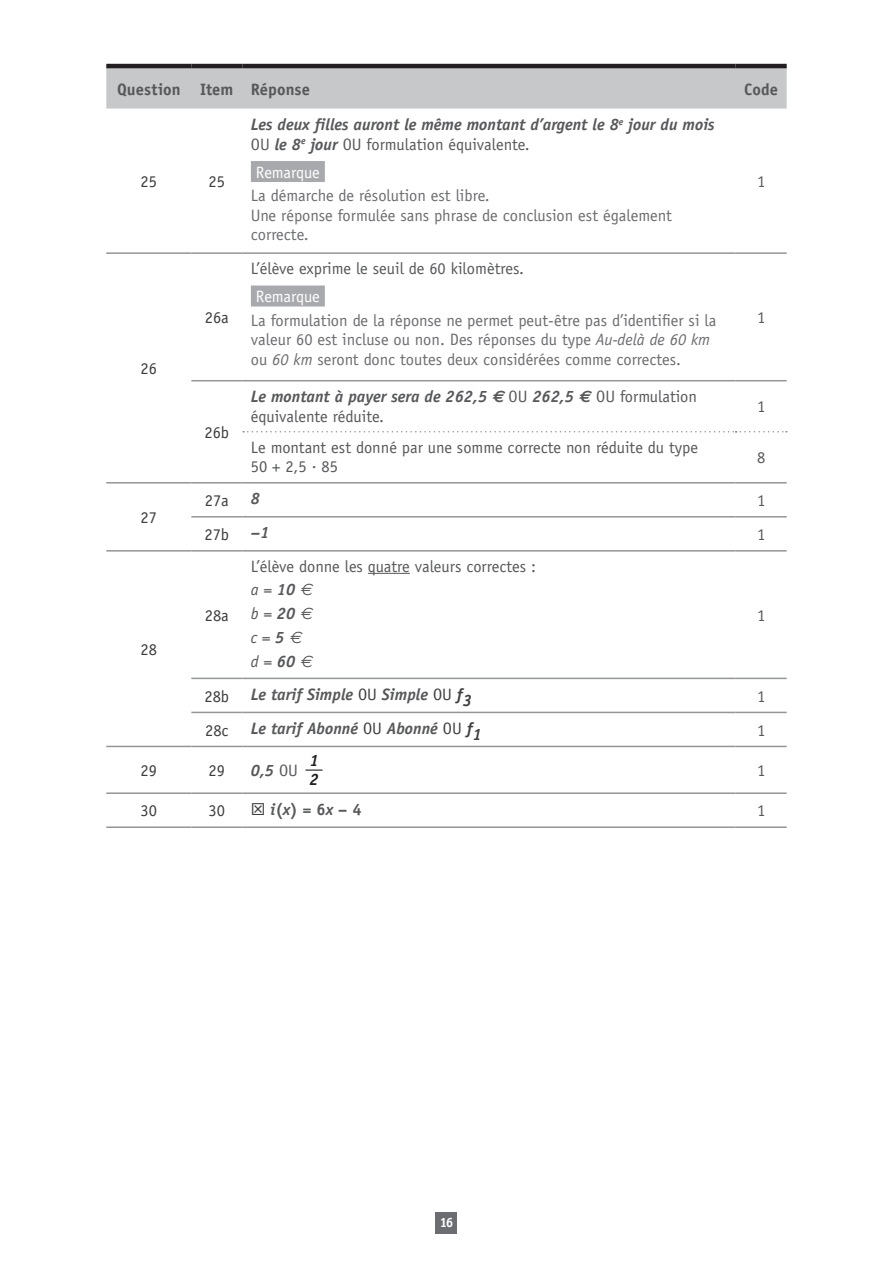
<style>
.page{position:relative;width:893px;height:1263px;background:#fff}
.page>*{position:absolute;margin:0;border:0;box-sizing:border-box;transform-origin:0 0}
.t1{font:16.5px/19.5px "Officina Sans";color:#6c6d70}
.t2{font:16.5px/23.7px "Officina Sans";color:#57585a}
.t3{font:italic 700 16.5px/19.5px "Officina Sans";color:#57585a}
.t4{font:16.5px "Officina Sans";color:#3e3e3f}
.t5{font:700 16.5px "Officina Sans";color:#57585a}
.t6{font:16.5px "Officina Sans";color:#fff}
.t7{font:italic 700 16.5px/20px "Officina Sans";color:#231f20}
.t8{font:700 13.5px "Officina Serif";color:#fff}
.s1{font-weight:400;font-style:normal}
.s2{font-style:italic}
.s3{font-weight:700;font-style:italic}
.s4{font-family:"Euro Sans";font-weight:700;font-style:italic}
.s5{font-family:"Euro Sans";font-style:italic}
.s6{font-weight:400;font-style:normal;color:#3e3e3f}
.s7{font-family:"Officina Serif";color:#3e3e3f}
.s8{color:#3e3e3f}
.s9{font-family:"Officina Serif";font-style:italic}
</style>
<div class="page">
<div style="left:106px;top:68px;width:681px;height:41px;background:#c7c8ca"></div>
<hr style="left:242px;top:252px;width:494px;height:2px;background:#939598">
<hr style="left:736px;top:252px;width:51px;height:2px;background:#939598">
<hr style="left:242px;top:380px;width:494px;height:1px;background:#939598">
<hr style="left:736px;top:380px;width:51px;height:1px;background:#939598">
<hr style="left:242px;top:482px;width:494px;height:1px;background:#939598">
<hr style="left:736px;top:482px;width:51px;height:1px;background:#939598">
<hr style="left:191px;top:252px;width:51px;height:2px;background:#939598">
<hr style="left:191px;top:516px;width:51px;height:1px;background:#939598">
<hr style="left:191px;top:746px;width:51px;height:1px;background:#939598">
<hr style="left:191px;top:792px;width:51px;height:2px;background:#939598">
<hr style="left:191px;top:826px;width:51px;height:2px;background:#939598">
<hr style="left:242px;top:516px;width:494px;height:1px;background:#939598">
<hr style="left:736px;top:516px;width:51px;height:1px;background:#939598">
<hr style="left:242px;top:746px;width:494px;height:1px;background:#939598">
<hr style="left:736px;top:746px;width:51px;height:1px;background:#939598">
<hr style="left:242px;top:792px;width:494px;height:2px;background:#939598">
<hr style="left:736px;top:792px;width:51px;height:2px;background:#939598">
<hr style="left:242px;top:826px;width:494px;height:2px;background:#939598">
<hr style="left:736px;top:826px;width:51px;height:2px;background:#939598">
<hr style="left:191px;top:550px;width:51px;height:2px;background:#939598">
<hr style="left:242px;top:550px;width:494px;height:2px;background:#939598">
<hr style="left:736px;top:550px;width:51px;height:2px;background:#939598">
<hr style="left:191px;top:678px;width:51px;height:1px;background:#939598">
<hr style="left:242px;top:678px;width:494px;height:1px;background:#939598">
<hr style="left:736px;top:678px;width:51px;height:1px;background:#939598">
<hr style="left:191px;top:712px;width:51px;height:1px;background:#939598">
<hr style="left:242px;top:712px;width:494px;height:1px;background:#939598">
<hr style="left:736px;top:712px;width:51px;height:1px;background:#939598">
<hr style="left:106px;top:792px;width:85px;height:2px;background:#939598">
<hr style="left:106px;top:64px;width:85px;height:4px;background:#231f20">
<hr style="left:191px;top:64px;width:51px;height:4px;background:#231f20">
<hr style="left:242px;top:64px;width:494px;height:4px;background:#231f20">
<hr style="left:736px;top:64px;width:51px;height:4px;background:#231f20">
<hr style="left:106px;top:826px;width:85px;height:2px;background:#939598">
<hr style="left:191px;top:380px;width:51px;height:1px;background:#939598">
<hr style="left:191px;top:482px;width:51px;height:1px;background:#939598">
<hr style="left:106px;top:252px;width:85px;height:2px;background:#939598">
<svg style="left:243px;top:431px;width:544px;height:1px"></svg>
<hr style="left:106px;top:482px;width:85px;height:1px;background:#939598">
<hr style="left:106px;top:550px;width:85px;height:2px;background:#939598">
<hr style="left:106px;top:746px;width:85px;height:1px;background:#939598">
<div style="left:251px;top:161px;width:74px;height:21px;background:#a8a9ad"></div>
<div style="left:251px;top:285px;width:74px;height:21px;background:#a8a9ad"></div>
<hr style="left:368px;top:573px;width:42px;height:1px;background:#57585a">
<svg style="left:306px;top:769px;width:17px;height:2px"></svg>
<div style="left:436px;top:1212px;width:21px;height:21px;background:#6c6d70"></div>
<p class="t5" style="left:117px;top:79px;width:194px">Question Item Réponse</p>
<p class="t5" style="left:744px;top:79px;width:35px">Code</p>
<p class="t4" style="left:141px;top:171px;width:18px">25</p>
<p class="t4" style="left:209px;top:171px;width:18px">25</p>
<p class="t4" style="left:141px;top:359px;width:18px">26</p>
<p class="t4" style="left:205px;top:308px;width:26px">26a</p>
<p class="t4" style="left:204px;top:423px;width:26px">26b</p>
<p class="t3" style="left:251px;top:115px;width:465px">Les deux filles auront le même montant d’argent le 8<sup>e</sup> jour du mois <span class="s1">ou</span> le 8<sup>e</sup> jour <span class="s1">ou formulation équivalente.</span></p>
<p class="t6" style="left:256px;top:162px;width:66px">Remarque</p>
<p class="t1" style="left:251px;top:186px;width:422px">La démarche de résolution est libre.<br>Une réponse formulée sans phrase de conclusion est également correcte.</p>
<p class="t2" style="left:757px;top:169px;width:10px">1</p>
<p class="t2" style="left:251px;top:257px;width:275px">L’élève exprime le seuil de 60 kilomètres.</p>
<p class="t6" style="left:256px;top:287px;width:66px">Remarque</p>
<p class="t1" style="left:251px;top:310px;width:467px">La formulation de la réponse ne permet peut-être pas d’identifier si la valeur 60 est incluse ou non. Des réponses du type <span class="s2">Au-delà de 60 km </span>ou <span class="s2">60 km</span> seront donc toutes deux considérées comme correctes.</p>
<p class="t2" style="left:757px;top:306px;width:10px">1</p>
<p class="t2" style="left:251px;top:387px;width:448px;line-height:19.5px"><span class="s3">Le montant à payer sera de 262,5</span> <span class="s4">e</span> ou <span class="s3">262,5</span> <span class="s4">e</span> ou formulation équivalente réduite.</p>
<p class="t2" style="left:757px;top:395px;width:10px">1</p>
<p class="t2" style="left:251px;top:437px;width:449px;line-height:19.5px">Le montant est donné par une somme correcte non réduite du type<br>50 + 2,5 . 85</p>
<p class="t2" style="left:757px;top:446px;width:10px">8</p>
<p class="t4" style="left:141px;top:508px;width:18px">27</p>
<p class="t4" style="left:141px;top:640px;width:18px">28</p>
<p class="t4" style="left:205px;top:491px;width:26px">27a</p>
<p class="t3" style="left:251px;top:489px;width:11px">8</p>
<p class="t2" style="left:757px;top:489px;width:10px">1</p>
<p class="t4" style="left:204px;top:525px;width:26px">27b</p>
<p class="t3" style="left:251px;top:523px;width:20px">–1</p>
<p class="t2" style="left:757px;top:523px;width:10px">1</p>
<p class="t4" style="left:205px;top:606px;width:26px">28a</p>
<p class="t2" style="left:251px;top:554px;width:287px">L’élève donne les quatre valeurs correctes : <span class="s2">a</span> = <span class="s3">10</span> <span class="s5">E<br></span><span class="s2">b</span> = <span class="s3">20</span> <span class="s5">E<br></span><span class="s2">c</span> = <span class="s3">5</span> <span class="s5">E<br></span><span class="s2">d</span> = <span class="s3">60</span> <span class="s5">E</span></p>
<p class="t2" style="left:757px;top:603px;width:10px">1</p>
<p class="t4" style="left:204px;top:686px;width:26px">28b</p>
<p class="t3" style="left:251px;top:684px;width:222px">Le tarif Simple <span class="s6">ou</span> Simple <span class="s6">ou</span> <span class="s7">f</span><span class="s8">3</span></p>
<p class="t2" style="left:757px;top:684px;width:10px">1</p>
<p class="t4" style="left:205px;top:720px;width:25px">28c</p>
<p class="t3" style="left:251px;top:718px;width:232px">Le tarif Abonné <span class="s6">ou</span> Abonné <span class="s6">ou</span> <span class="s7">f</span><span class="s8">1</span></p>
<p class="t2" style="left:757px;top:718px;width:10px">1</p>
<p class="t7" style="left:309px;top:750px;width:11px">1<br>2</p>
<p class="t4" style="left:141px;top:761px;width:18px">29</p>
<p class="t4" style="left:209px;top:761px;width:18px">29</p>
<p class="t3" style="left:251px;top:761px;width:38px">0,5 <span class="s1">ou</span></p>
<p class="t2" style="left:757px;top:759px;width:10px">1</p>
<p class="t4" style="left:141px;top:801px;width:18px">30</p>
<p class="t4" style="left:209px;top:801px;width:18px">30</p>
<p class="t5" style="left:270px;top:799px;width:93px"><span class="s9">i</span>(<span class="s2">x</span>) = 6<span class="s2">x</span> – 4</p>
<p class="t2" style="left:757px;top:799px;width:10px">1</p>
<p class="t8" style="left:440px;top:1214px;width:15px">16</p>
</div>
